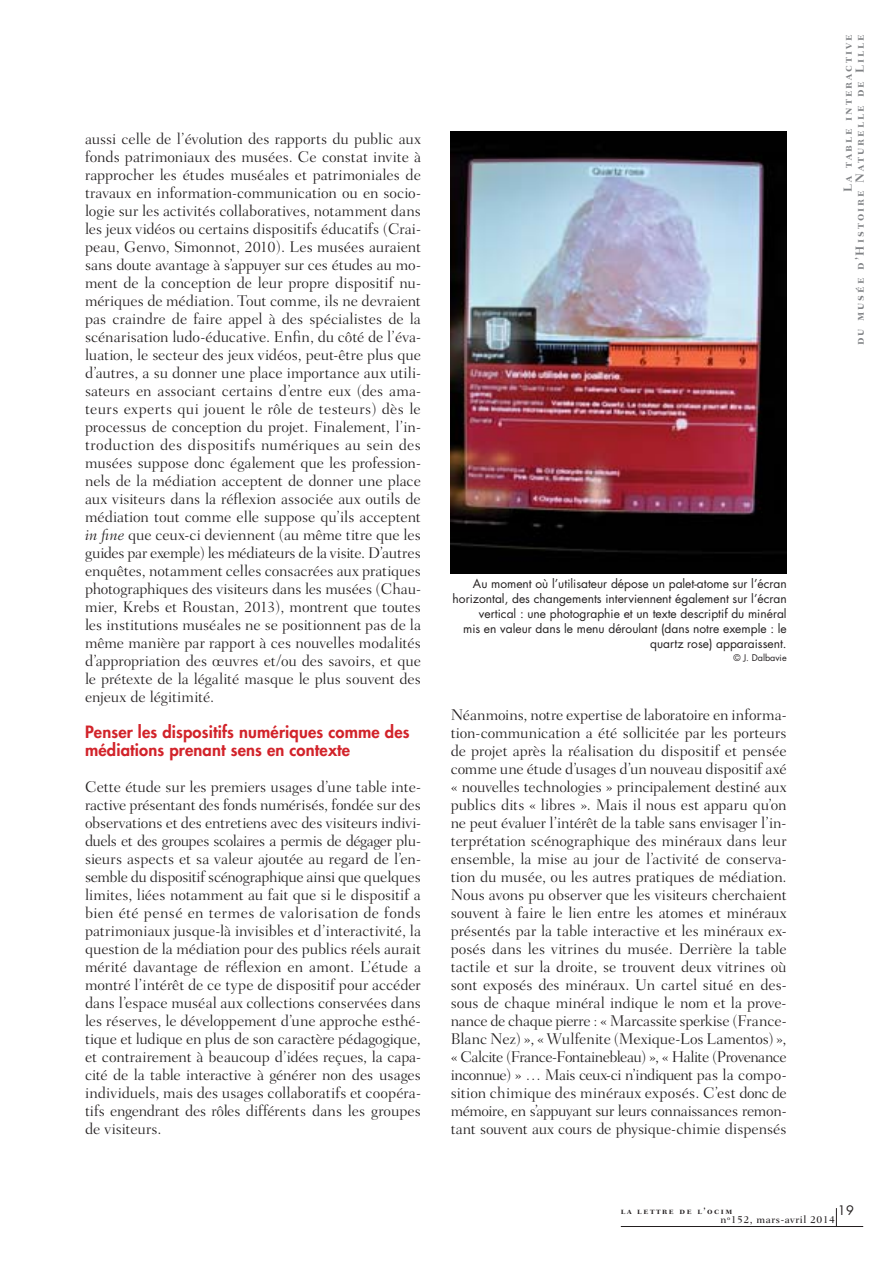
<style>
.page{position:relative;width:893px;height:1263px;background:#fff}
.page>*{position:absolute;margin:0;border:0;box-sizing:border-box;transform-origin:0 0}
.t1{font:800 16.5px/18px "Futura";letter-spacing:.01em;color:#d2232a}
.t2{font:300 15.75px/18px "Fairfield LH";letter-spacing:-.01em;color:#231f20;text-align:justify}
.t3{font:12.75px "Futura";color:#231f20}
.t4{font:12px/15px "Futura";color:#231f20;text-align:right}
.t5{font:12px/12px "Fairfield LH Bold SC";letter-spacing:.17em;color:#808285;text-align:right}
.t6{font:500 10.5px "Fairfield LH";letter-spacing:.05em;color:#231f20}
.t7{font:9px "Fairfield LH Bold SC";letter-spacing:.17em;color:#231f20}
.t8{font:9px "Futura";color:#231f20}
.s1{font-style:italic}
</style>
<div class="page">
<hr style="left:621px;top:1226px;width:242px;height:1px;background:#231f20">
<svg style="left:836px;top:1208px;width:1px;height:18px"></svg>
<img style="left:451px;top:132px;width:336px;height:441px">
<p class="t2" style="left:85px;top:131px;width:338px">aussi celle de l’évolution des rapports du public aux fonds patrimoniaux des musées. Ce constat invite à rapprocher les études muséales et patrimoniales de travaux en information-communication ou en socio&shy;logie sur les activités collaboratives, notamment dans les jeux vidéos ou certains dispositifs éducatifs (Crai&shy;peau, Genvo, Simonnot, 2010). Les musées auraient sans doute avantage à s’appuyer sur ces études au mo&shy;ment de la conception de leur propre dispositif nu&shy;mériques de médiation. Tout comme, ils ne devraient pas craindre de faire appel à des spécialistes de la scénarisation ludo-éducative. Enfin, du côté de l’éva&shy;luation, le secteur des jeux vidéos, peut-être plus que d’autres, a su donner une place importance aux utili&shy;sateurs en associant certains d’entre eux (des ama&shy;teurs experts qui jouent le rôle de testeurs) dès le processus de conception du projet. Finalement, l’in&shy;troduction des dispositifs numériques au sein des musées suppose donc également que les profession&shy;nels de la médiation acceptent de donner une place aux visiteurs dans la réflexion associée aux outils de médiation tout comme elle suppose qu’ils acceptent <span class="s1">in fine</span> que ceux-ci deviennent (au même titre que les guides par exemple) les médiateurs de la visite. D’autres enquêtes, notamment celles consacrées aux pratiques photographiques des visiteurs dans les musées (Chau&shy;mier, Krebs et Roustan, 2013), montrent que toutes les institutions muséales ne se positionnent pas de la même manière par rapport à ces nouvelles modalités d’appropriation des œuvres et/ou des savoirs, et que le prétexte de la légalité masque le plus souvent des enjeux de légitimité.</p>
<p class="t1" style="left:85px;top:724px;width:326px">Penser les dispositifs numériques comme des médiations prenant sens en contexte</p>
<p class="t2" style="left:85px;top:779px;width:337px">Cette étude sur les premiers usages d’une table inte&shy;ractive présentant des fonds numérisés, fondée sur des observations et des entretiens avec des visiteurs indivi&shy;duels et des groupes scolaires a permis de dégager plu&shy;sieurs aspects et sa valeur ajoutée au regard de l’en&shy;semble du dispositif scénographique ainsi que quel ques limites, liées notamment au fait que si le dispositif a bien été pensé en termes de valorisation de fonds patrimoniaux jusque-là invisibles et d’interactivité, la question de la médiation pour des publics réels aurait mérité davantage de réflexion en amont. L’étude a montré l’intérêt de ce type de dispositif pour accéder dans l’espace muséal aux collections conservées dans les réserves, le développement d’une approche esthé&shy;tique et ludique en plus de son caractère pédagogi que, et contrairement à beaucoup d’idées reçues, la ca pa&shy;cité de la table interactive à gé nérer non des usages individuels, mais des usages collaboratifs et coopéra&shy;tifs engendrant des rôles différents dans les groupes de visiteurs.</p>
<p class="t5" style="left:842px;top:345px;width:313px;rotate:-90deg">La table interactive<br>du musée d’Histoire Naturelle de Lille</p>
<p class="t4" style="left:453px;top:577px;width:336px">Au moment où l’utilisateur dépose un palet-atome sur l’écran horizontal, des changements interviennent également sur l’écran vertical : une photographie et un texte descriptif du minéral<br>mis en valeur dans le menu déroulant (dans notre exemple : le quartz rose) apparaissent.</p>
<p class="t8" style="left:733px;top:654px;width:55px">© J. Dalbavie</p>
<p class="t2" style="left:451px;top:707px;width:337px">Néanmoins, notre expertise de laboratoire en informa&shy;tion-communication a été sollicitée par les porteurs de projet après la réalisation du dispositif et pensée comme une étude d’usages d’un nouveau dispositif axé « nouvelles technologies » principalement destiné aux publics dits « libres ». Mais il nous est apparu qu’on ne peut évaluer l’intérêt de la table sans envisager l’in&shy;terprétation scénographique des minéraux dans leur ensemble, la mise au jour de l’activité de conserva&shy;tion du musée, ou les autres pratiques de médiation.<br>Nous avons pu observer que les visiteurs cherchaient souvent à faire le lien entre les atomes et minéraux présentés par la table interactive et les minéraux ex&shy;posés dans les vitrines du musée. Derrière la table tactile et sur la droite, se trouvent deux vitrines où sont exposés des minéraux. Un cartel situé en des&shy;sous de chaque minéral indique le nom et la prove&shy;nance de chaque pierre : « Marcassite sperkise (France-Blanc Nez) », « Wulfenite (Mexique-Los La mentos) », « Calcite (France-Fontainebleau) », « Halite (Provenance inconnue) » … Mais ceux-ci n’indi quent pas la compo&shy;sition chimique des minéraux exposés. C’est donc de mémoire, en s’appuyant sur leurs con nais sances remon&shy;tant souvent aux cours de physi que-chimie dispensés</p>
<p class="t3" style="left:838px;top:1204px;width:18px">19</p>
<p class="t7" style="left:621px;top:1206px;width:113px">la lettre de l’ocim</p>
<p class="t6" style="left:721px;top:1215px;width:116px">n<sup>o</sup>152, mars-avril 2014</p>
</div>
